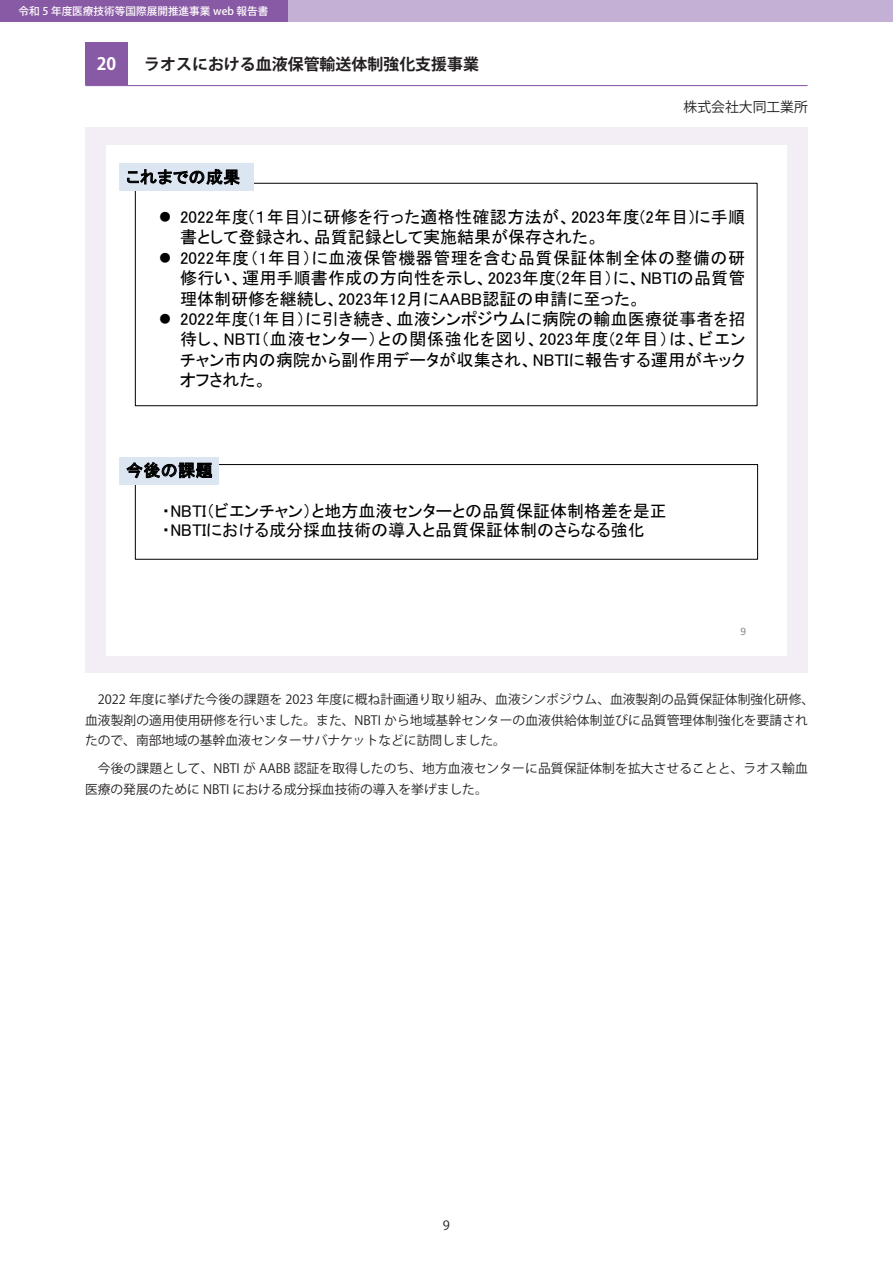
<style>
.page{position:relative;width:893px;height:1263px;background:#fff}
.page>*{position:absolute;margin:0;border:0;box-sizing:border-box;transform-origin:0 0}
.t1{font:16.95px/20.1px "MS P Gothic";color:#000}
.t2{font:700 16.95px "Koz Go Pr 6 N";color:#fff}
.t3{font:16.65px "MS P Gothic";letter-spacing:.02em;color:#000}
.t4{font:700 15.9px "Koz Go Pr 6 N";color:#231f20}
.t5{font:13.8px "Koz Go Pr 6 N";color:#231f20}
.t6{font:12.75px/20.2px "Koz Go Pr 6 N";color:#231f20}
.t7{font:11.4px "Calibri";color:#898989}
.t8{font:500 10.65px "Koz Go Pr 6 N";color:#fff}
</style>
<div class="page">
<div style="left:0;top:0;width:893px;height:21px;background:#c4b0d4"></div>
<div style="left:86px;top:128px;width:722px;height:545px;background:#f3eef6"></div>
<div style="left:0;top:0;width:287px;height:21px;background:#8859a4"></div>
<hr style="left:85px;top:85px;width:723px;height:1px;background:#8859a4">
<div style="left:85px;top:43px;width:43px;height:42px;background:#8859a4"></div>
<div style="left:107px;top:145px;width:680px;height:510px;background:#fff"></div>
<div style="left:135px;top:464px;width:623px;height:96px;border:1px solid #000"></div>
<div style="left:119px;top:457px;width:100px;height:27px;background:#dce6f2"></div>
<div style="left:135px;top:183px;width:622px;height:223px;border:1px solid #000"></div>
<div style="left:119px;top:164px;width:135px;height:27px;background:#dce6f2"></div>
<p class="t8" style="left:19px;top:5px;width:251px">令和 5 年度医療技術等国際展開推進事業 web 報告書</p>
<p class="t2" style="left:97px;top:54px;width:21px">20</p>
<p class="t4" style="left:144px;top:56px;width:336px">ラオスにおける血液保管輸送体制強化支援事業</p>
<p class="t5" style="left:684px;top:99px;width:126px">株式会社大同工業所</p>
<p class="t3" style="left:126px;top:169px;width:116px">これまでの成果</p>
<p class="t1" style="left:180px;top:207px;width:567px;text-indent:-21px">● 2022年度(１年目)に研修を行った適格性確認方法が、2023年度(2年目)に手順書として登録され、品質記録として実施結果が保存された。</p>
<p class="t1" style="left:180px;top:248px;width:567px;text-align:justify;text-indent:-21px">● 2022年度（1年目）に血液保管機器管理を含む品質保証体制全体の整備の研修行い、運用手順書作成の方向性を示し、2023年度(2年目）に、NBTIの品質管理体制研修を継続し、2023年12月にAABB認証の申請に至った。</p>
<p class="t1" style="left:180px;top:309px;width:567px;text-align:justify;text-indent:-21px">● 2022年度(1年目）に引き続き、血液シンポジウムに病院の輸血医療従事者を招待し、NBTI（血液センター）との関係強化を図り、2023年度(2年目）は、ビエンチャン市内の病院から副作用データが収集され、NBTIに報告する運用がキックオフされた。</p>
<p class="t3" style="left:126px;top:462px;width:88px">今後の課題</p>
<p class="t1" style="left:162px;top:501px;width:506px">・NBTI（ビエンチャン）と地方血液センターとの品質保証体制格差を是正・NBTIにおける成分採血技術の導入と品質保証体制のさらなる強化</p>
<p class="t7" style="left:740px;top:623px;width:7px">9</p>
<p class="t6" style="left:85px;top:690px;width:731px">　2022 年度に挙げた今後の課題を 2023 年度に概ね計画通り取り組み、血液シンポジウム、血液製剤の品質保証体制強化研修、血液製剤の適用使用研修を行いました。また、NBTI から地域基幹センターの血液供給体制並びに品質管理体制強化を要請されたので、南部地域の基幹血液センターサバナケットなどに訪問しました。</p>
<p class="t6" style="left:85px;top:759px;width:724px">　今後の課題として、NBTI が AABB 認証を取得したのち、地方血液センターに品質保証体制を拡大させることと、ラオス輸血医療の発展のために NBTI における成分採血技術の導入を挙げました。</p>
<p class="t6" style="left:443px;top:1215px;width:9px">9</p>
</div>
